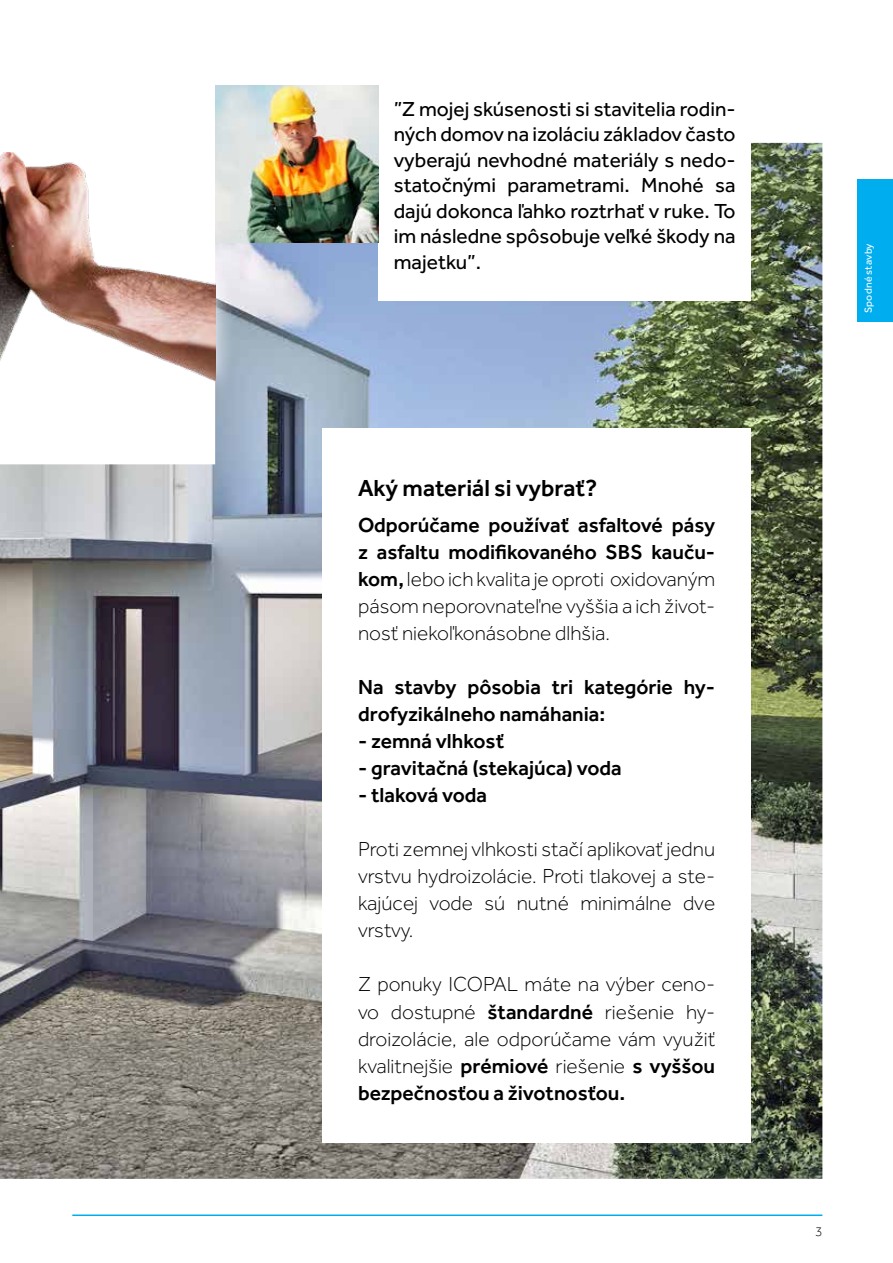
<style>
.page{position:relative;width:893px;height:1263px;background:#fff}
.page>*{position:absolute;margin:0;border:0;box-sizing:border-box;transform-origin:0 0}
.t1{font:500 24px "Effra";color:#000}
.t2{font:300 21px/27px "Effra";color:#000;text-align:justify}
.t3{font:21px/25.5px "Effra";color:#000;text-align:justify}
.t4{font:500 21px/27px "Effra";color:#000}
.t5{font:300 13.5px "Effra";color:#000}
.t6{font:10.5px "Effra";letter-spacing:.025em;color:#fff}
.s1{font-weight:500}
</style>
<div class="page">
<hr style="left:72px;top:1214px;width:750px;height:2px;background:#00aeef">
<div style="left:857px;top:179px;width:36px;height:142px;background:#00aeef"></div>
<img style="left:0;top:143px;width:822px;height:1036px">
<div style="left:322px;top:429px;width:429px;height:714px;background:#fff"></div>
<svg style="left:0;top:143px;width:235px;height:376px"></svg>
<img style="left:0;top:152px;width:215px;height:347px">
<div style="left:378px;top:85px;width:373px;height:216px;background:#fff"></div>
<img style="left:215px;top:85px;width:163px;height:157px">
<p class="t3" style="left:394px;top:96px;width:343px">”Z mojej skúsenosti si stavitelia rodin&shy;ných domov na izoláciu základov často vyberajú nevhodné materiály s nedo&shy;statočnými parametrami. Mnohé sa dajú dokonca ľahko roztrhať v ruke. To im následne spôsobuje veľké škody na majetku”.</p>
<p class="t1" style="left:358px;top:474px;width:241px">Aký materiál si vybrať?</p>
<p class="t2" style="left:358px;top:512px;width:359px"><span class="s1">Odporúčame používať asfaltové pásy z asfaltu modifikovaného SBS kauču&shy;kom,</span> lebo ich kvalita je oproti oxidovaným pásom neporovnateľne vyššia a ich život&shy;nosť niekoľkonásobne dlhšia.</p>
<p class="t4" style="left:358px;top:674px;width:359px">Na stavby pôsobia tri kategórie hy&shy;drofyzikálneho namáhania:</p>
<p class="t4" style="left:358px;top:728px;width:148px">- zemná vlhkosť</p>
<p class="t4" style="left:358px;top:755px;width:265px">- gravitačná (stekajúca) voda</p>
<p class="t4" style="left:358px;top:782px;width:131px">- tlaková voda</p>
<p class="t2" style="left:358px;top:836px;width:359px">Proti zemnej vlhkosti stačí aplikovať jednu vrstvu hydroizolácie. Proti tlakovej a ste&shy;kajúcej vode sú nutné minimálne dve vrstvy.</p>
<p class="t2" style="left:358px;top:971px;width:359px">Z ponuky ICOPAL máte na výber ceno&shy;vo dostupné <span class="s1">štandardné</span> riešenie hy&shy;droizolácie, ale odporúčame vám využiť kvalitnejšie <span class="s1">prémiové</span> riešenie <span class="s1">s vyššou bezpečnosťou a životnosťou.</span></p>
<p class="t6" style="left:862px;top:313px;width:71px;rotate:-90deg">Spodné stavby</p>
<p class="t5" style="left:815px;top:1224px;width:9px">3</p>
</div>
